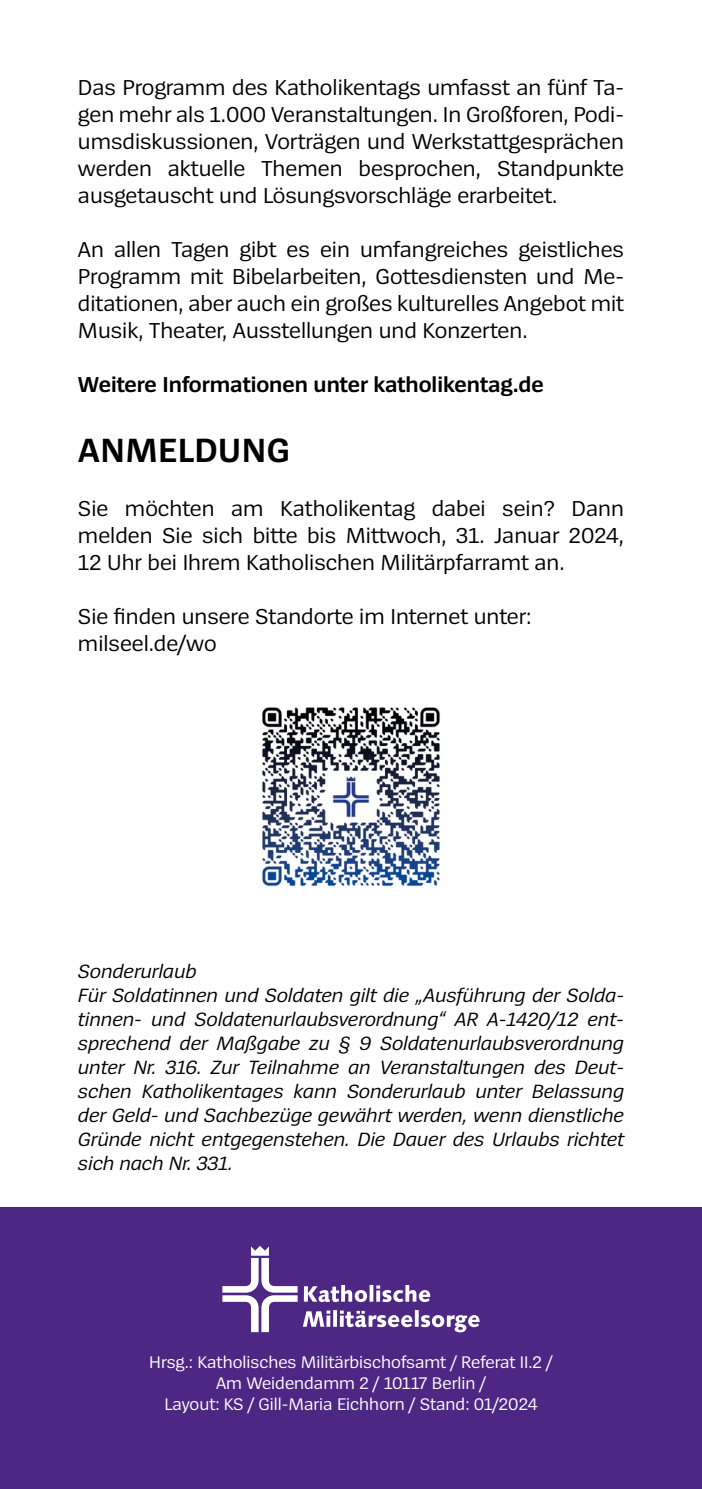
<style>
.page{position:relative;width:702px;height:1489px;background:#fff}
.page>*{position:absolute;margin:0;border:0;box-sizing:border-box;transform-origin:0 0}
.t1{font:700 35px "Spiegel Sans";letter-spacing:.015em;color:#000}
.t2{font:22.5px/27px "Spiegel Sans";color:#000;text-align:justify}
.t3{font:700 22.5px "Spiegel Sans";color:#000}
.t4{font:italic 20px/24px "Spiegel Sans";color:#000}
.t5{font:17.5px/21px "Spiegel Sans";color:#fff;text-align:center}
</style>
<div class="page">
<div style="left:0;top:1207px;width:702px;height:281px;background:#4e2784"></div>
<img style="left:262px;top:707px;width:178px;height:180px">
<svg style="left:222px;top:1245px;width:75px;height:86px"></svg>
<svg style="left:304px;top:1284px;width:63px;height:17px"></svg>
<svg style="left:369px;top:1284px;width:4px;height:17px"></svg>
<svg style="left:376px;top:1284px;width:54px;height:17px"></svg>
<svg style="left:303px;top:1310px;width:27px;height:16px"></svg>
<svg style="left:333px;top:1309px;width:4px;height:17px"></svg>
<svg style="left:340px;top:1310px;width:72px;height:16px"></svg>
<hr style="left:415px;top:1309px;width:3px;height:17px;background:#fff">
<svg style="left:421px;top:1314px;width:58px;height:18px"></svg>
<p class="t2" style="left:78px;top:73px;width:547px">Das Programm des Katholikentags umfasst an fünf Ta&shy;gen mehr als 1.000 Veranstaltungen. In Großforen, Podi&shy;umsdiskussionen, Vorträgen und Werkstattgesprächen werden aktuelle Themen besprochen, Standpunkte ausgetauscht und Lösungsvorschläge erarbeitet.</p>
<p class="t2" style="left:78px;top:235px;width:547px">An allen Tagen gibt es ein umfangreiches geistliches Programm mit Bibelarbeiten, Gottesdiensten und Me&shy;ditationen, aber auch ein großes kulturelles Angebot mit Musik, Theater, Ausstellungen und Konzerten.</p>
<p class="t3" style="left:78px;top:370px;width:467px">Weitere Informationen unter katholikentag.de</p>
<h1 class="t1" style="left:78px;top:427px;width:213px">ANMELDUNG</h1>
<p class="t2" style="left:78px;top:493px;width:547px">Sie möchten am Katholikentag dabei sein? Dann melden Sie sich bitte bis Mittwoch, 31. Januar 2024, 12 Uhr bei Ihrem Katholischen Militärpfarramt an.</p>
<p class="t2" style="left:78px;top:601px;width:455px">Sie finden unsere Standorte im Internet unter: milseel.de/wo</p>
<p class="t4" style="left:78px;top:958px;width:547px">Sonderurlaub<br>Für Soldatinnen und Soldaten gilt die „Ausführung der Solda&shy;tinnen- und Soldatenurlaubsverordnung“ AR A-1420/12 ent&shy;sprechend der Maßgabe zu § 9 Soldatenurlaubsverordnung unter Nr. 316. Zur Teilnahme an Veranstaltungen des Deut&shy;schen Katholikentages kann Sonderurlaub unter Belassung der Geld- und Sachbezüge gewährt werden, wenn dienstliche Gründe nicht entgegenstehen. Die Dauer des Urlaubs richtet sich nach Nr. 331.</p>
<p class="t5" style="left:149px;top:1350px;width:405px">Hrsg.: Katholisches Militärbischofsamt / Referat II.2 /<br>Am Weidendamm 2 / 10117 Berlin /<br>Layout: KS / Gill-Maria Eichhorn / Stand: 01/2024</p>
</div>
